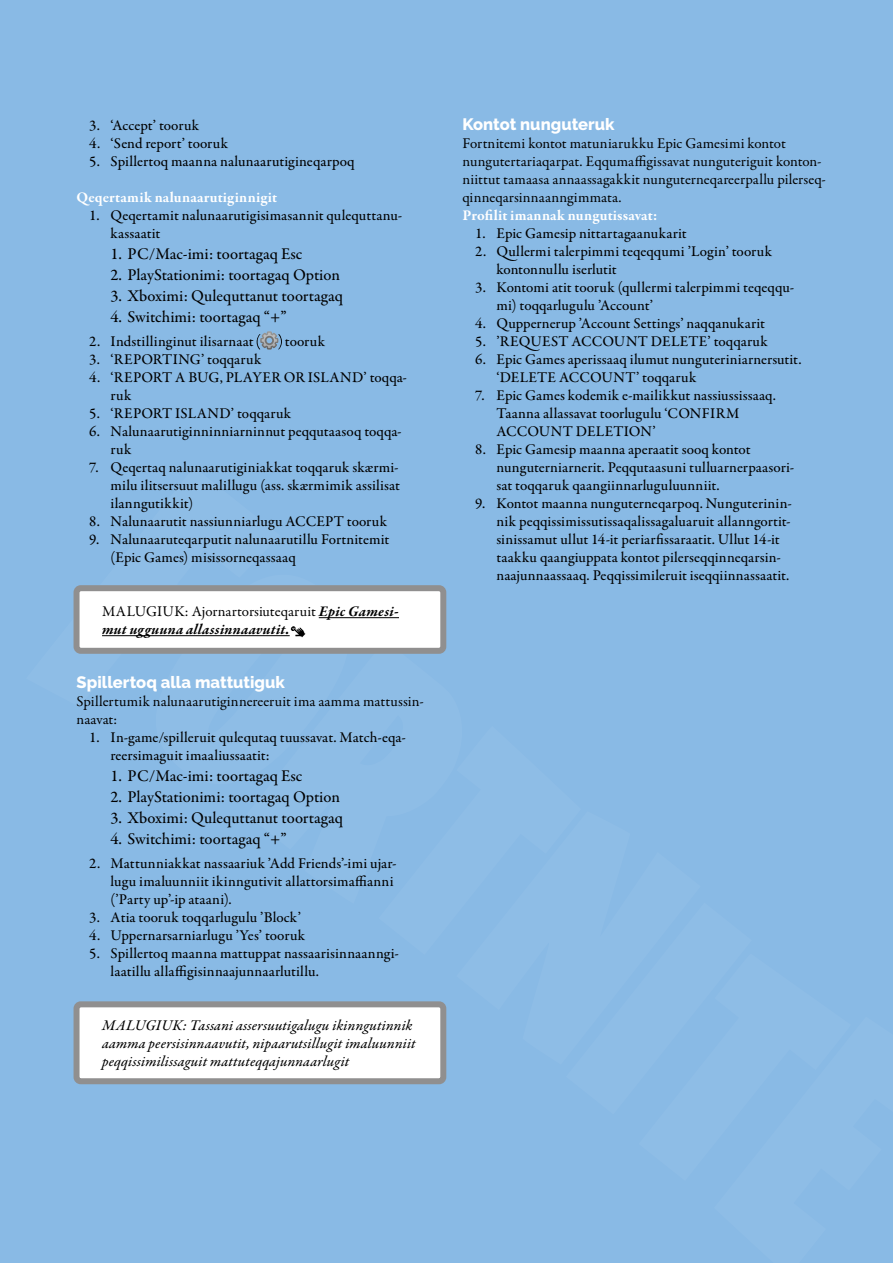
<style>
.page{position:relative;width:893px;height:1263px;background:#89bae5}
.page>*{position:absolute;margin:0;border:0;box-sizing:border-box;transform-origin:0 0}
.t1{font:500 16.5px "Garamond Premr Pro";color:#000}
.t2{font:800 16.5px "Raleway";color:#fff}
.t3{font:500 15px/18px "Garamond Premr Pro";letter-spacing:.005em;color:#000}
.t4{font:15px/18px "Garamond Premr Pro";letter-spacing:.005em;color:#000}
.t5{font:15px/18px "Garamond Premr Pro Med It";letter-spacing:.01em;color:#000}
.t6{font:italic 700 15px/18px "Garamond Premr Pro";letter-spacing:.02em;color:#000}
.t7{font:700 15px "Garamond Premr Pro";letter-spacing:.01em;color:#fff}
.s1{font-weight:400;font-style:normal}
</style>
<div class="page">
<div style="left:77px;top:588px;width:366px;height:63px;background:#fff;border-radius:4px"></div>
<div style="left:74px;top:585px;width:372px;height:69px;border:6px solid #908f8f;border-radius:4px"></div>
<div style="left:77px;top:1004px;width:366px;height:77px;background:#fff;border-radius:4px"></div>
<div style="left:74px;top:1001px;width:372px;height:83px;border:6px solid #908f8f;border-radius:4px"></div>
<hr style="left:319px;top:617px;width:80px;height:1px;background:#000">
<hr style="left:102px;top:635px;width:188px;height:1px;background:#000">
<svg style="left:257px;top:331px;width:25px;height:18px"></svg>
<svg style="left:151px;top:585px;width:200px;height:69px"></svg>
<p class="t3" style="left:89px;top:117px;width:111px">3. ‘Accept’ tooruk</p>
<p class="t3" style="left:89px;top:135px;width:140px">4. ‘Send report’ tooruk</p>
<p class="t3" style="left:89px;top:153px;width:267px">5. Spillertoq maanna nalunaarutigineqarpoq</p>
<p class="t7" style="left:77px;top:188px;width:202px">Qeqertamik nalunaarutiginnigit</p>
<p class="t3" style="left:111px;top:207px;width:293px;text-indent:-21px">1. Qeqertamit nalunaarutigisimasannit qulequttanu&shy;kassaatit</p>
<p class="t1" style="left:111px;top:244px;width:193px">1. PC/Mac-imi: toortagaq Esc</p>
<p class="t1" style="left:111px;top:265px;width:231px">2. PlayStationimi: toortagaq Option</p>
<p class="t1" style="left:111px;top:286px;width:234px">3. Xboximi: Qulequttanut toortagaq</p>
<p class="t1" style="left:111px;top:307px;width:178px">4. Switchimi: toortagaq “+”</p>
<p class="t3" style="left:89px;top:333px;width:166px">2. Indstillinginut ilisarnaat</p>
<p class="t3" style="left:285px;top:333px;width:42px">tooruk</p>
<p class="t3" style="left:89px;top:351px;width:174px">3. ‘REPORTING’ toqqaruk</p>
<p class="t3" style="left:111px;top:369px;width:298px;text-indent:-21px">4. ‘REPORT A BUG, PLAYER OR ISLAND’ toqqa&shy;ruk</p>
<p class="t3" style="left:89px;top:405px;width:203px">5. ‘REPORT ISLAND’ toqqaruk</p>
<p class="t3" style="left:111px;top:423px;width:293px;text-indent:-21px">6. Nalunaarutiginninniarninnut peqqutaasoq toqqa&shy;ruk</p>
<p class="t3" style="left:111px;top:459px;width:291px;text-align:justify;text-indent:-21px">7. Qeqertaq nalunaarutiginiakkat toqqaruk skærmi&shy;milu ilitsersuut malillugu (ass. skærmimik assilisat ilanngutikkit)</p>
<p class="t3" style="left:89px;top:513px;width:299px">8. Nalunaarutit nassiunniarlugu ACCEPT tooruk</p>
<p class="t3" style="left:111px;top:531px;width:280px;text-indent:-21px">9. Nalunaaruteqarputit nalunaarutillu Fortnitemit (Epic Games) misissorneqassaaq</p>
<p class="t6" style="left:102px;top:603px;width:298px"><span class="s1">MALUGIUK: Ajornartorsiuteqaruit</span> Epic Gamesi&shy;mut ugguuna allassinnaavutit.</p>
<p class="t2" style="left:77px;top:673px;width:210px">Spillertoq alla mattutiguk</p>
<p class="t4" style="left:77px;top:693px;width:349px">Spillertumik nalunaarutiginnereeruit ima aamma mattussin&shy;naavat:</p>
<p class="t3" style="left:111px;top:729px;width:297px;text-indent:-21px">1. In-game/spilleruit qulequtaq tuussavat. Match-eqa&shy;reersimaguit imaaliussaatit:</p>
<p class="t1" style="left:111px;top:766px;width:193px">1. PC/Mac-imi: toortagaq Esc</p>
<p class="t1" style="left:111px;top:787px;width:231px">2. PlayStationimi: toortagaq Option</p>
<p class="t1" style="left:111px;top:808px;width:234px">3. Xboximi: Qulequttanut toortagaq</p>
<p class="t1" style="left:111px;top:829px;width:178px">4. Switchimi: toortagaq “+”</p>
<p class="t3" style="left:111px;top:855px;width:287px;text-indent:-21px">2. Mattunniakkat nassaariuk ’Add Friends’-imi ujar&shy;lugu imaluunniit ikinngutivit allattorsimaffianni (’Party up’-ip ataani).</p>
<p class="t3" style="left:89px;top:909px;width:213px">3. Atia tooruk toqqarlugulu ’Block’</p>
<p class="t3" style="left:89px;top:927px;width:217px">4. Uppernarsarniarlugu ’Yes’ tooruk</p>
<p class="t3" style="left:111px;top:945px;width:290px;text-indent:-21px">5. Spillertoq maanna mattuppat nassaarisinnaanngi&shy;laatillu allaffigisinnaajunnaarlutillu.</p>
<p class="t5" style="left:102px;top:1017px;width:315px">MALUGIUK: Tassani assersuutigalugu ikinngutinnik aamma peersisinnaavutit, nipaarutsillugit imaluunniit peqqissimilissaguit mattuteqqajunnaarlugit</p>
<p class="t2" style="left:462px;top:115px;width:154px">Kontot nunguteruk</p>
<p class="t4" style="left:462px;top:135px;width:365px">Fortnitemi kontot matuniarukku Epic Gamesimi kontot nungutertariaqarpat. Eqqumaffigissavat nunguteriguit konton&shy;niittut tamaasa annaassagakkit nunguterneqareerpallu pilerseq&shy;qinneqarsinnaanngimmata.</p>
<p class="t7" style="left:462px;top:206px;width:197px">Profilit imannak nungutissavat:</p>
<p class="t3" style="left:475px;top:225px;width:213px">1. Epic Gamesip nittartagaanukarit</p>
<p class="t3" style="left:496px;top:243px;width:277px;text-indent:-21px">2. Qullermi talerpimmi teqeqqumi ’Login’ tooruk kontonnullu iserlutit</p>
<p class="t3" style="left:496px;top:279px;width:299px;text-indent:-21px">3. Kontomi atit tooruk (qullermi talerpimmi teqeqqu&shy;mi) toqqarlugulu ’Account’</p>
<p class="t3" style="left:475px;top:315px;width:291px">4. Quppernerup ’Account Settings’ naqqanukarit</p>
<p class="t3" style="left:475px;top:333px;width:294px">5. ’REQUEST ACCOUNT DELETE’ toqqaruk</p>
<p class="t3" style="left:496px;top:351px;width:307px;text-indent:-21px">6. Epic Games aperissaaq ilumut nunguteriniarnersutit. ‘DELETE ACCOUNT’ toqqaruk</p>
<p class="t3" style="left:496px;top:387px;width:281px;text-indent:-21px">7. Epic Games kodemik e-mailikkut nassiussissaaq.<br>Taanna allassavat toorlugulu ‘CONFIRM<br>ACCOUNT DELETION’</p>
<p class="t3" style="left:496px;top:441px;width:299px;text-indent:-21px">8. Epic Gamesip maanna aperaatit sooq kontot nunguterniarnerit. Peqqutaasuni tulluarnerpaasori&shy;sat toqqaruk qaangiinnarluguluunniit.</p>
<p class="t3" style="left:496px;top:495px;width:297px;text-indent:-21px">9. Kontot maanna nunguterneqarpoq. Nunguterinin&shy;nik peqqissimissutissaqalissagaluaruit allanngortit&shy;sinissamut ullut 14-it periarfissaraatit. Ullut 14-it taakku qaangiuppata kontot pilerseqqinneqarsin&shy;naajunnaassaaq. Peqqissimileruit iseqqiinnassaatit.</p>
</div>
